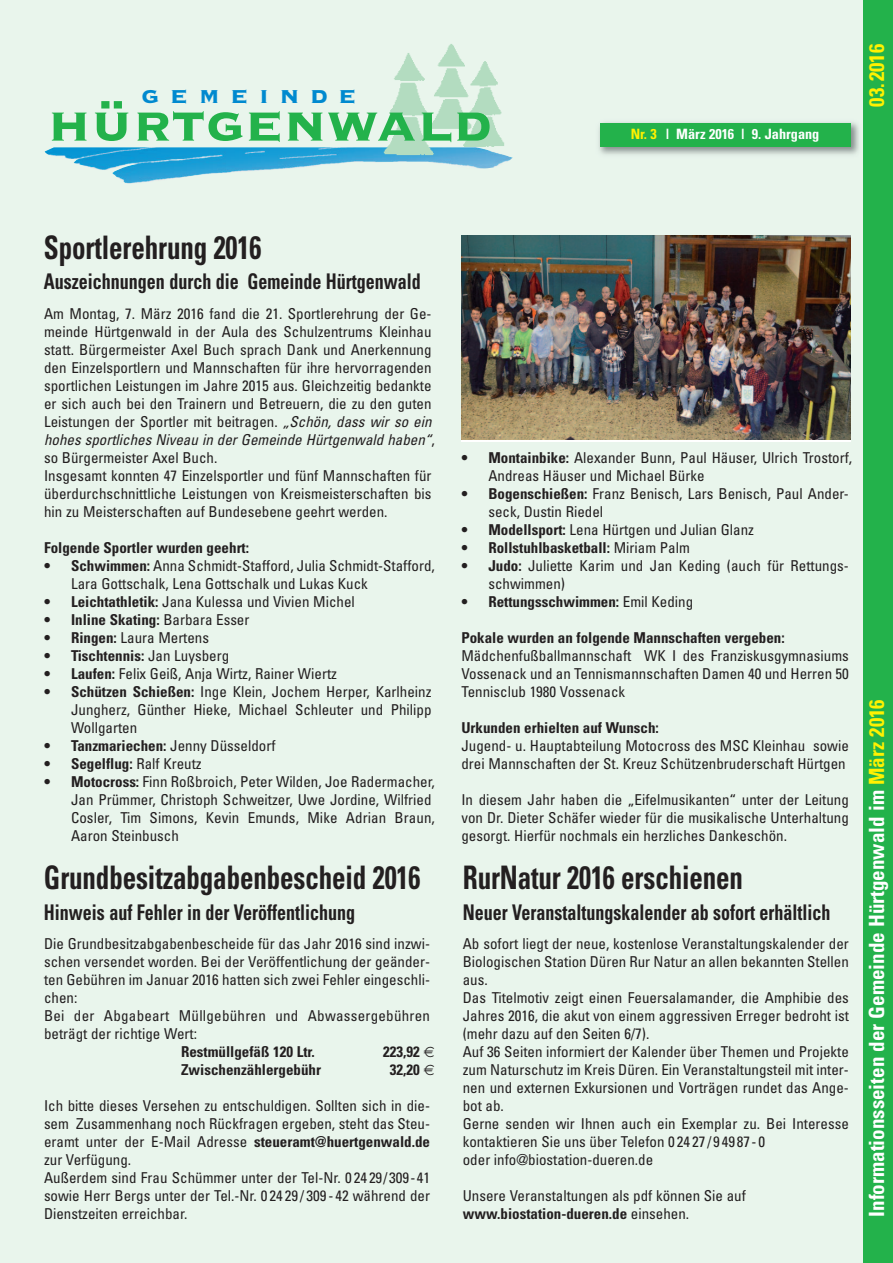
<style>
.page{position:relative;width:893px;height:1263px;background:#e9f5ec}
.page>*{position:absolute;margin:0;border:0;box-sizing:border-box;transform-origin:0 0}
.t1{font:63.75px "Copperplate Thirty Three BC";color:#23b24b}
.t2{font:700 condensed 32.4px "Univers";letter-spacing:-.005em;color:#231f20;scale:.83 1}
.t3{font:29.25px "Copperplate Thirty Three BC";letter-spacing:.365em;color:#0089cf}
.t4{font:700 condensed 21.6px "Univers";color:#231f20;scale:.83 1}
.t5{font:700 condensed 21px "Univers";color:#fff}
.t6{font:700 condensed 21px "Univers";color:#fff101}
.t7{font:condensed 15px/18px "Univers";color:#231f20}
.t8{font:700 condensed 15px "Univers";color:#231f20}
.t9{font:700 condensed 14.25px "Univers";color:#fff}
.s1{color:#fff101}
.s2{font-style:italic}
.s3{font-weight:700}
.s4{font-weight:400}
</style>
<div class="page">
<div style="left:863px;top:0;width:30px;height:1263px;background:#23b24b"></div>
<img style="left:45px;top:147px;width:468px;height:37px">
<img style="left:383px;top:44px;width:122px;height:112px">
<img style="left:599px;top:122px;width:260px;height:33px">
<div style="left:600px;top:123px;width:250px;height:23px;background:#23b24b"></div>
<img style="left:461px;top:235px;width:389px;height:204px">
<h3 class="t3" style="left:142px;top:75px;width:216px">gemeinde</h3>
<h1 class="t1" style="left:48px;top:81px;width:446px">hürtgenwald</h1>
<p class="t9" style="left:631px;top:129px;width:190px"><span class="s1">Nr. 3</span> | März 2016 | 9. Jahrgang</p>
<h3 class="t6" style="left:869px;top:107px;width:64px;rotate:-90deg">03.2016</h3>
<h2 class="t2" style="left:44px;top:235px;width:263px">Sportlerehrung 2016</h2>
<h3 class="t4" style="left:44px;top:274px;width:456px">Auszeichnungen durch die Gemeinde Hürtgenwald</h3>
<p class="t7" style="left:44px;top:306px;width:392px">Am Montag, 7. März 2016 fand die 21. Sportlerehrung der Ge&shy;meinde Hürtgenwald in der Aula des Schulzentrums Kleinhau statt. Bürgermeister Axel Buch sprach Dank und Anerkennung den Einzelsportlern und Mannschaften für ihre hervorragenden sportlichen Leistungen im Jahre 2015 aus. Gleichzeitig bedankte er sich auch bei den Trainern und Betreuern, die zu den guten Leistungen der Sportler mit beitragen. <span class="s2">„Schön, dass wir so ein hohes sportliches Niveau in der Gemeinde Hürtgenwald haben“</span>, so Bürgermeister Axel Buch.<br>Insgesamt konnten 47 Einzelsportler und fünf Mannschaften für überdurchschnittliche Leistungen von Kreismeisterschaften bis hin zu Meisterschaften auf Bundesebene geehrt werden.</p>
<p class="t8" style="left:44px;top:542px;width:207px">Folgende Sportler wurden geehrt:</p>
<p class="t7" style="left:71px;top:558px;width:365px;text-indent:-27px"><span class="s3">• Schwimmen:</span> Anna Schmidt-Stafford, Julia Schmidt-Stafford,<br>Lara Gottschalk, Lena Gottschalk und Lukas Kuck</p>
<p class="t7" style="left:44px;top:594px;width:312px"><span class="s3">• Leichtathletik:</span> Jana Kulessa und Vivien Michel</p>
<p class="t8" style="left:44px;top:614px;width:207px">• Inline Skating: <span class="s4">Barbara Esser</span></p>
<p class="t7" style="left:44px;top:630px;width:167px"><span class="s3">• Ringen:</span> Laura Mertens</p>
<p class="t8" style="left:44px;top:650px;width:187px">• Tischtennis: <span class="s4">Jan Luysberg</span></p>
<p class="t7" style="left:44px;top:666px;width:295px"><span class="s3">• Laufen:</span> Felix Geiß, Anja Wirtz, Rainer Wiertz</p>
<p class="t7" style="left:71px;top:684px;width:362px;text-align:justify;text-indent:-27px"><span class="s3">• Schützen Schießen:</span> Inge Klein, Jochem Herper, Karlheinz Jungherz, Günther Hieke, Michael Schleuter und Philipp Wollgarten</p>
<p class="t8" style="left:44px;top:740px;width:233px">• Tanzmariechen: <span class="s4">Jenny Düsseldorf</span></p>
<p class="t8" style="left:44px;top:758px;width:159px">• Segelflug: <span class="s4">Ralf Kreutz</span></p>
<p class="t7" style="left:71px;top:774px;width:365px;text-indent:-27px"><span class="s3">• Motocross:</span> Finn Roßbroich, Peter Wilden, Joe Radermacher, Jan Prümmer, Christoph Schweitzer, Uwe Jordine, Wilfried Cosler, Tim Simons, Kevin Emunds, Mike Adrian Braun, Aaron Steinbusch</p>
<h2 class="t2" style="left:44px;top:866px;width:455px">Grundbesitzabgabenbescheid 2016</h2>
<h3 class="t4" style="left:44px;top:904px;width:376px">Hinweis auf Fehler in der Veröffentlichung</h3>
<p class="t7" style="left:44px;top:936px;width:388px">Die Grundbesitzabgabenbescheide für das Jahr 2016 sind inzwi&shy;schen versendet worden. Bei der Veröffentlichung der geänder&shy;ten Gebühren im Januar 2016 hatten sich zwei Fehler eingeschli&shy;chen:<br>Bei der Abgabeart Müllgebühren und Abwassergebühren beträgt der richtige Wert:</p>
<p class="t8" style="left:181px;top:1046px;width:135px">Restmüllgefäß 120 Ltr.</p>
<p class="t8" style="left:383px;top:1046px;width:38px">223,92</p>
<p class="t8" style="left:181px;top:1064px;width:141px">Zwischenzählergebühr</p>
<p class="t8" style="left:390px;top:1064px;width:31px">32,20</p>
<p class="t7" style="left:44px;top:1098px;width:388px">Ich bitte dieses Versehen zu entschuldigen. Sollten sich in die&shy;sem Zusammenhang noch Rückfragen ergeben, steht das Steu&shy;eramt unter der E-Mail Adresse <span class="s3">steueramt@huertgenwald.de </span>zur Verfügung.<br>Außerdem sind Frau Schümmer unter der Tel-Nr. 0 24 29/309-41 sowie Herr Bergs unter der Tel.-Nr. 0 24 29 / 309 - 42 während der Dienstzeiten erreichbar.</p>
<p class="t7" style="left:488px;top:450px;width:365px;text-indent:-27px"><span class="s3">• Montainbike:</span> Alexander Bunn, Paul Häuser, Ulrich Trostorf,<br>Andreas Häuser und Michael Bürke</p>
<p class="t7" style="left:488px;top:486px;width:362px;text-indent:-27px"><span class="s3">• Bogenschießen:</span> Franz Benisch, Lars Benisch, Paul Ander&shy;seck, Dustin Riedel</p>
<p class="t7" style="left:461px;top:522px;width:294px"><span class="s3">• Modellsport:</span> Lena Hürtgen und Julian Glanz</p>
<p class="t8" style="left:461px;top:542px;width:230px">• Rollstuhlbasketball: <span class="s4">Miriam Palm</span></p>
<p class="t7" style="left:488px;top:558px;width:362px;text-indent:-27px"><span class="s3">• Judo:</span> Juliette Karim und Jan Keding (auch für Rettungs&shy;schwimmen)</p>
<p class="t8" style="left:461px;top:596px;width:233px">• Rettungsschwimmen: <span class="s4">Emil Keding</span></p>
<p class="t8" style="left:461px;top:632px;width:325px">Pokale wurden an folgende Mannschaften vergeben:</p>
<p class="t7" style="left:461px;top:648px;width:389px;text-align:justify">Mädchenfußballmannschaft WK I des Franziskusgymnasiums Vossenack und an Tennismannschaften Damen 40 und Herren 50<br>Tennisclub 1980 Vossenack</p>
<p class="t8" style="left:461px;top:722px;width:199px">Urkunden erhielten auf Wunsch:</p>
<p class="t7" style="left:461px;top:738px;width:389px">Jugend- u. Hauptabteilung Motocross des MSC Kleinhau sowie drei Mannschaften der St. Kreuz Schützenbruderschaft Hürtgen</p>
<p class="t7" style="left:461px;top:792px;width:389px;text-align:justify">In diesem Jahr haben die „Eifelmusikanten“ unter der Leitung von Dr. Dieter Schäfer wieder für die musikalische Unterhaltung gesorgt. Hierfür nochmals ein herzliches Dankeschön.</p>
<h2 class="t2" style="left:463px;top:866px;width:339px">RurNatur 2016 erschienen</h2>
<h3 class="t4" style="left:463px;top:904px;width:445px">Neuer Veranstaltungskalender ab sofort erhältlich</h3>
<p class="t7" style="left:463px;top:936px;width:388px">Ab sofort liegt der neue, kostenlose Veranstaltungskalender der Biologischen Station Düren Rur Natur an allen bekannten Stellen aus.<br>Das Titelmotiv zeigt einen Feuersalamander, die Amphibie des Jahres 2016, die akut von einem aggressiven Erreger bedroht ist (mehr dazu auf den Seiten 6/7).<br>Auf 36 Seiten informiert der Kalender über Themen und Projekte zum Naturschutz im Kreis Düren. Ein Veranstaltungsteil mit inter&shy;nen und externen Exkursionen und Vorträgen rundet das Ange&shy;bot ab.<br>Gerne senden wir Ihnen auch ein Exemplar zu. Bei Interesse kontaktieren Sie uns über Telefon 0 24 27 /9 49 87- 0<br>oder info@biostation-dueren.de</p>
<p class="t7" style="left:463px;top:1188px;width:285px">Unsere Veranstaltungen als pdf können Sie auf <span class="s3">www.biostation-dueren.de</span> einsehen.</p>
<h3 class="t5" style="left:869px;top:1217px;width:519px;rotate:-90deg">Informationsseiten der Gemeinde Hürtgenwald im <span class="s1">März 2016</span></h3>
</div>
